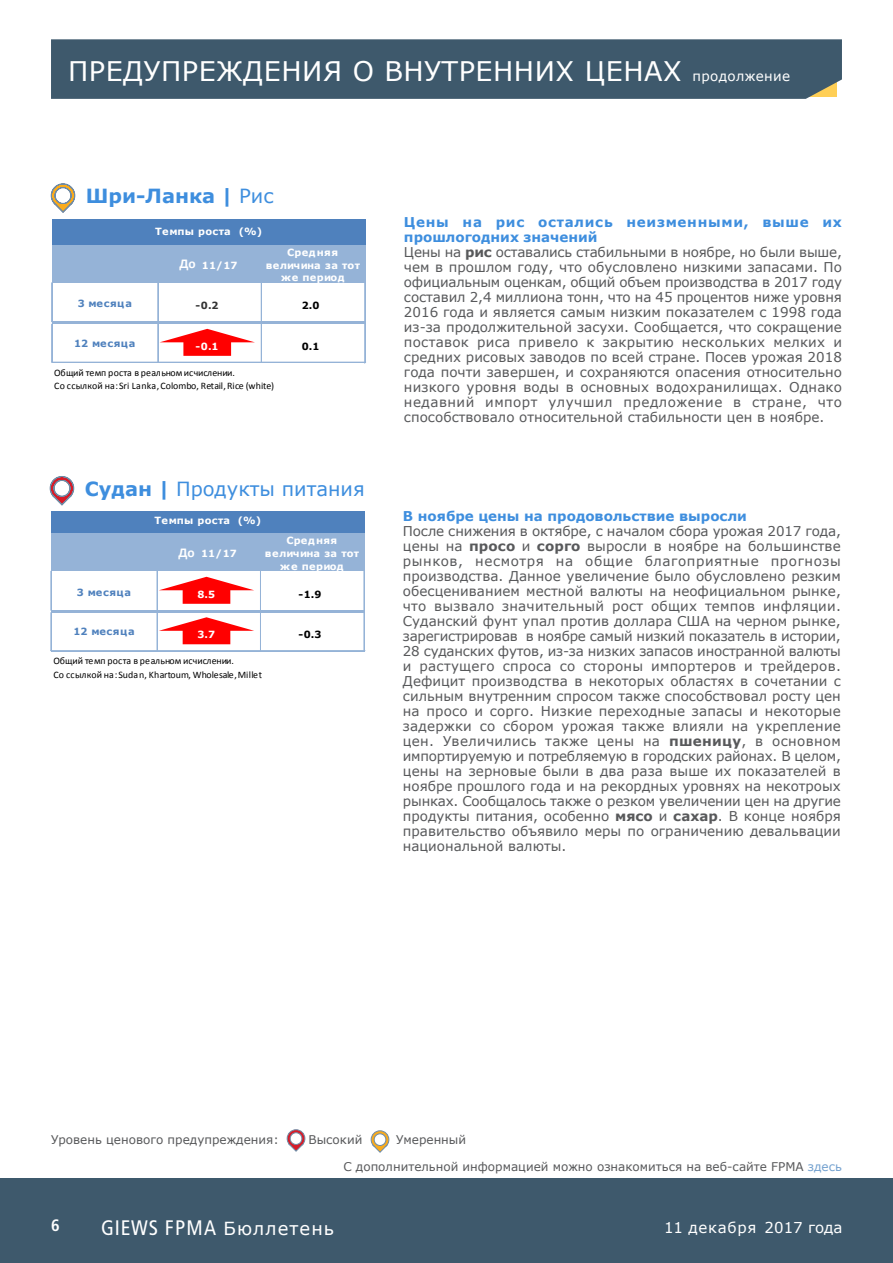
<style>
.page{position:relative;width:893px;height:1263px;background:#fff}
.page>*{position:absolute;margin:0;border:0;box-sizing:border-box;transform-origin:0 0}
.t1{font:27px "Verdana";letter-spacing:.02em;color:#fff}
.t2{font:condensed 21px "Frutiger LT Std";letter-spacing:.04em;color:#fff}
.t3{font:19.5px "Verdana";color:#3e8ede}
.t4{font:700 19.5px "Verdana";color:#3e8ede}
.t5{font:700 condensed 16.5px "Frutiger LT Std";color:#fff}
.t6{font:15px "Verdana";color:#fff}
.t7{font:13.5px/15px "Verdana";color:#58595b;text-align:justify}
.t8{font:700 13.5px "Verdana";color:#3e8ede}
.t9{font:13.5px "Verdana";letter-spacing:.025em;color:#fff}
.t10{font:700 13.5px "Calibri";color:#fff}
.t11{font:12px "Verdana";color:#58595b}
.t12{font:9.9px/13.5px "Calibri";letter-spacing:.01em;color:#000}
.t13{font:700 9.9px/12.6px "Verdana";letter-spacing:.03em;color:#fff;text-align:center}
.t14{font:700 9.9px "Verdana";letter-spacing:.045em;color:#4f81bd}
.t15{font:700 9.9px "Verdana";color:#000}
.t16{font:700 9.9px "Verdana";color:#333}
.s1{font-size:27px}
.s2{font-weight:400}
.s3{font-weight:700}
.s4{font-weight:700;color:#3e8ede}
.s5{color:#73a1cf}
.s6{font-family:"Verdana";font-stretch:normal;font-size:18px}
</style>
<div class="page">
<div style="left:0;top:1178px;width:893px;height:85px;background:#3e596c"></div>
<div style="left:51px;top:39px;width:791px;height:60px;background:#3e596c"></div>
<svg style="left:287px;top:1129px;width:18px;height:22px"></svg>
<svg style="left:371px;top:1130px;width:18px;height:22px"></svg>
<div style="left:51px;top:511px;width:314px;height:23px;background:#4f81bd"></div>
<div style="left:51px;top:534px;width:314px;height:38px;background:#95b3d7"></div>
<div style="left:51px;top:571px;width:314px;height:41px;background:#fff"></div>
<hr style="left:51px;top:571px;width:1px;height:39px;background:#95b3d7">
<hr style="left:51px;top:613px;width:1px;height:38px;background:#95b3d7">
<hr style="left:157px;top:571px;width:1px;height:39px;background:#95b3d7">
<hr style="left:260px;top:571px;width:1px;height:39px;background:#95b3d7">
<hr style="left:364px;top:571px;width:1px;height:39px;background:#95b3d7">
<hr style="left:157px;top:613px;width:1px;height:38px;background:#95b3d7">
<hr style="left:260px;top:613px;width:1px;height:38px;background:#95b3d7">
<hr style="left:364px;top:613px;width:1px;height:38px;background:#95b3d7">
<hr style="left:51px;top:610px;width:314px;height:3px;background:#95b3d7">
<hr style="left:51px;top:650px;width:314px;height:1px;background:#95b3d7">
<hr style="left:51px;top:651px;width:314px;height:1px;background:#95b3d7">
<svg style="left:159px;top:617px;width:95px;height:27px"></svg>
<svg style="left:159px;top:577px;width:95px;height:27px"></svg>
<div style="left:52px;top:219px;width:314px;height:27px;background:#4f81bd"></div>
<div style="left:52px;top:245px;width:314px;height:39px;background:#95b3d7"></div>
<div style="left:52px;top:283px;width:314px;height:40px;background:#fff"></div>
<hr style="left:51px;top:283px;width:1px;height:39px;background:#95b3d7">
<hr style="left:52px;top:283px;width:1px;height:39px;background:#95b3d7">
<hr style="left:51px;top:324px;width:1px;height:38px;background:#95b3d7">
<hr style="left:52px;top:324px;width:1px;height:38px;background:#95b3d7">
<hr style="left:158px;top:283px;width:1px;height:39px;background:#95b3d7">
<hr style="left:261px;top:283px;width:1px;height:39px;background:#95b3d7">
<hr style="left:364px;top:283px;width:1px;height:39px;background:#95b3d7">
<hr style="left:365px;top:283px;width:1px;height:39px;background:#95b3d7">
<hr style="left:158px;top:324px;width:1px;height:38px;background:#95b3d7">
<hr style="left:261px;top:324px;width:1px;height:38px;background:#95b3d7">
<hr style="left:364px;top:324px;width:1px;height:39px;background:#95b3d7">
<hr style="left:365px;top:324px;width:1px;height:39px;background:#95b3d7">
<hr style="left:52px;top:322px;width:314px;height:2px;background:#95b3d7">
<hr style="left:52px;top:362px;width:314px;height:1px;background:#95b3d7">
<svg style="left:160px;top:329px;width:95px;height:27px"></svg>
<svg style="left:51px;top:183px;width:24px;height:30px"></svg>
<svg style="left:50px;top:476px;width:24px;height:30px"></svg>
<h1 class="t1" style="left:68px;top:53px;width:427px">ПРЕДУПРЕЖДЕН ИЯ О ВНУТРЕНН</h1>
<p class="t9" style="left:535px;top:67px;width:257px"><span class="s1">ИХ ЦЕНАХ</span> продолжение</p>
<h3 class="t4" style="left:86px;top:182px;width:189px">Шри-Ланка | <span class="s2">Рис</span></h3>
<p class="t13" style="left:155px;top:225px;width:108px">Темпы роста (%)</p>
<p class="t14" style="left:78px;top:297px;width:56px">3 месяца</p>
<p class="t14" style="left:74px;top:337px;width:63px">12 месяца</p>
<p class="t10" style="left:179px;top:255px;width:18px">До</p>
<p class="t13" style="left:202px;top:259px;width:37px">11/17</p>
<p class="t16" style="left:195px;top:299px;width:25px">-0.2</p>
<p class="t13" style="left:195px;top:340px;width:25px">-0.1</p>
<p class="t13" style="left:266px;top:246px;width:96px">Средняя величина за тот же период</p>
<p class="t15" style="left:302px;top:299px;width:19px">2.0</p>
<p class="t15" style="left:302px;top:340px;width:19px">0.1</p>
<p class="t12" style="left:54px;top:365px;width:221px">Общий темп роста в реальномисчислении.<br>Со ссылкой на:Sri Lanka,Colombo, Retail,Rice (white)</p>
<h3 class="t3" style="left:85px;top:476px;width:282px"><span class="s3">Судан |</span> Продукты питания</h3>
<p class="t13" style="left:154px;top:514px;width:108px">Темпы роста (%)</p>
<p class="t14" style="left:77px;top:586px;width:56px">3 месяца</p>
<p class="t14" style="left:73px;top:625px;width:63px">12 месяца</p>
<p class="t10" style="left:179px;top:544px;width:18px">До</p>
<p class="t13" style="left:201px;top:547px;width:37px">11/17</p>
<p class="t13" style="left:197px;top:588px;width:19px">8.5</p>
<p class="t13" style="left:197px;top:628px;width:19px">3.7</p>
<p class="t13" style="left:265px;top:534px;width:96px">Средняя величина за тот же период</p>
<p class="t15" style="left:298px;top:588px;width:25px">-1.9</p>
<p class="t15" style="left:298px;top:628px;width:25px">-0.3</p>
<p class="t12" style="left:54px;top:654px;width:210px">Общий темп роста в реальномисчислении.<br>Со ссылкой на:Sudan, Khartoum, Wholesale,Millet</p>
<p class="t7" style="left:404px;top:215px;width:440px;text-align:left"><span class="s4">Цены на рис остались неизменными, выше их прошлогодних значений<br></span>Цены на <span class="s3">рис</span> оставались стабильными в ноябре, но были выше, чем в прошлом году, что обусловлено низкими запасами. По официальным оценкам, общий объем производства в 2017 году составил 2,4 миллиона тонн, что на 45 процентов ниже уровня 2016 года и является самым низким показателем с 1998 года из-за продолжительной засухи. Сообщается, что сокращение поставок риса привело к закрытию нескольких мелких и средних рисовых заводов по всей стране. Посев урожая 2018 года почти завершен, и сохраняются опасения относительно низкого уровня воды в основных водохранилищах. Однако недавний импорт улучшил предложение в стране, что способствовало относительной стабильности цен в ноябре.</p>
<p class="t8" style="left:403px;top:507px;width:346px">В ноябре цены на продовольствие выросли</p>
<p class="t7" style="left:403px;top:524px;width:440px">После снижения в октябре, с началом сбора урожая 2017 года, цены на <span class="s3">просо</span> и <span class="s3">сорго</span> выросли в ноябре на большинстве рынков, несмотря на общие благоприятные прогнозы производства. Данное увеличение было обусловлено резким обесцениванием местной валюты на неофициальном рынке, что вызвало значительный рост общих темпов инфляции.<br>Суданский фунт упал против доллара США на черном рынке, зарегистрировав в ноябре самый низкий показатель в истории, 28 суданских футов, из-за низких запасов иностранной валюты и растущего спроса со стороны импортеров и трейдеров.<br>Дефицит производства в некоторых областях в сочетании с сильным внутренним спросом также способствовал росту цен на просо и сорго. Н изкие переходные запасы и некоторые задержки со сбором урожая также влияли на укрепление цен. Увеличились также цены на <span class="s3">пшеницу</span>, в основном импортируемую и потребляемую в городских районах. В целом, цены на зерновые были в два раза выше их показателей в ноябре прошлого года и на рекордных уровнях на некотроых рынках. Сообщалось также о резком увеличении цен на другие продукты питания, особенно <span class="s3">мясо</span> и <span class="s3">сахар</span>. В конце ноября правительство объявило меры по ограничению девальвации национальной валюты.</p>
<p class="t11" style="left:51px;top:1131px;width:229px">Уровень ценового предупреждения:</p>
<p class="t11" style="left:308px;top:1131px;width:55px">Высокий</p>
<p class="t11" style="left:396px;top:1131px;width:72px">Умеренный</p>
<p class="t11" style="left:343px;top:1158px;width:500px">С дополнительной информацией можно ознакомиться на веб-сайте FPMA <span class="s5">здесь</span></p>
<p class="t5" style="left:51px;top:1215px;width:10px">6</p>
<h2 class="t2" style="left:101px;top:1216px;width:235px">GIEWS FPMA <span class="s6">Бюллетень</span></h2>
<p class="t6" style="left:664px;top:1217px;width:180px">11 декабря 2017 года</p>
</div>
